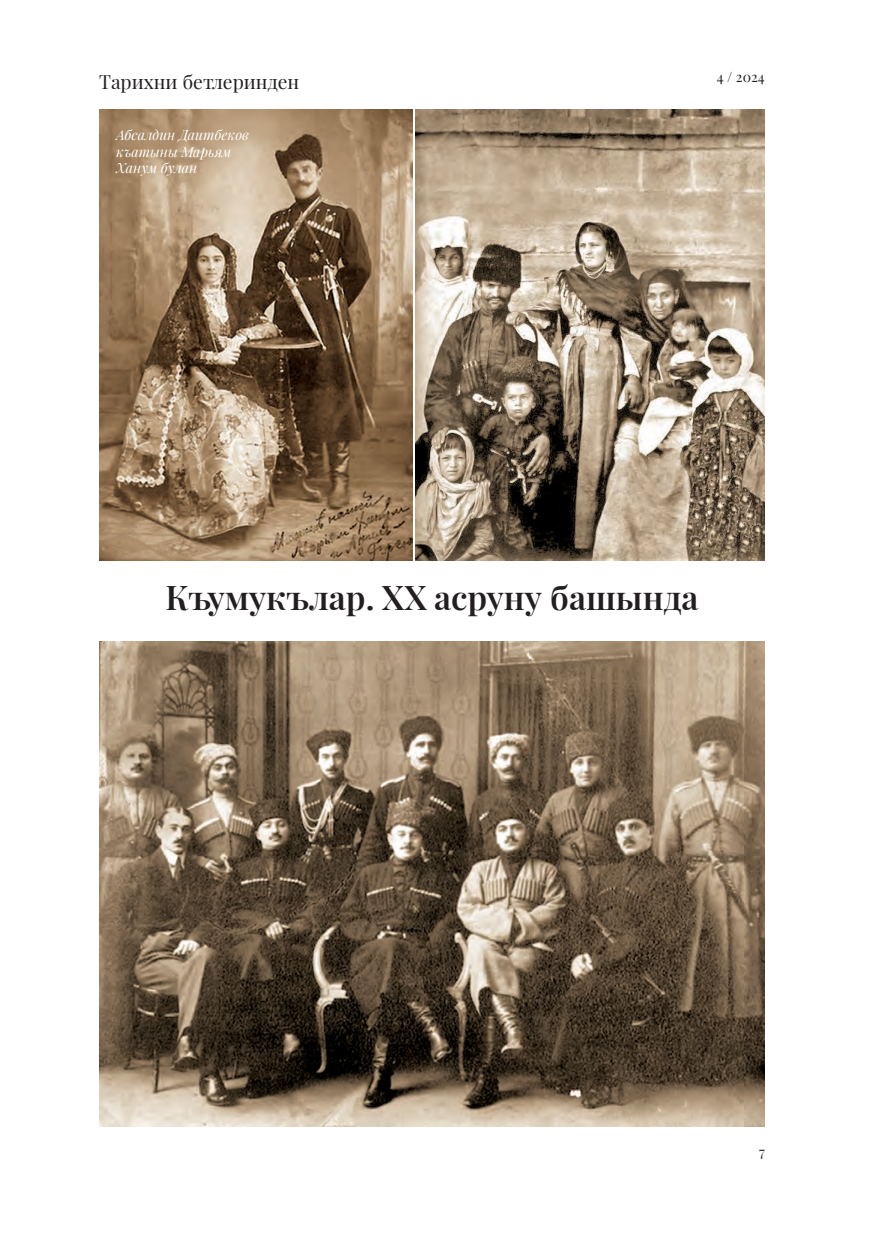
<style>
.page{position:relative;width:869px;height:1241px;background:#fff}
.page>*{position:absolute;margin:0;border:0;box-sizing:border-box;transform-origin:0 0}
.t1{font:600 33.25px "Playfair Display";color:#231f20}
.t2{font:19.25px "Playfair Display";color:#231f20}
.t3{font:italic 14px/16.8px "Playfair Display";color:#fff}
.t4{font:14px "Playfair Display";color:#231f20}
</style>
<div class="page">
<img style="left:99px;top:109px;width:313px;height:451px">
<img style="left:415px;top:109px;width:349px;height:451px">
<img style="left:99px;top:641px;width:665px;height:485px">
<h2 class="t2" style="left:99px;top:67px;width:201px">Тарихни бетлеринден</h2>
<p class="t3" style="left:116px;top:125px;width:134px">Абсалдин Даитбеков къатыны Марьям<br>Ханум булан</p>
<p class="t4" style="left:716px;top:66px;width:49px">4 / 2024</p>
<h1 class="t1" style="left:165px;top:571px;width:534px">Къумукълар. XX асруну башында</h1>
<p class="t4" style="left:758px;top:1140px;width:7px">7</p>
</div>
